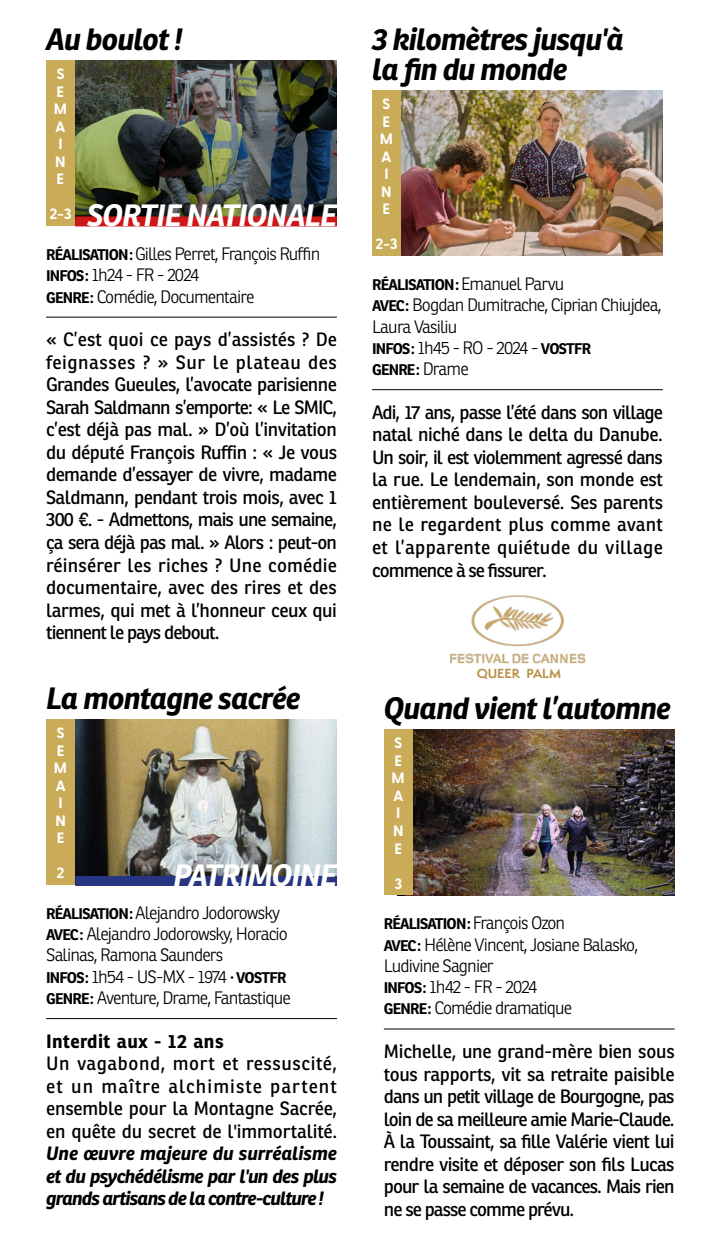
<style>
.page{position:relative;width:709px;height:1241px;background:#fff}
.page>*{position:absolute;margin:0;border:0;box-sizing:border-box;transform-origin:0 0}
.t1{font:italic 700 30px/30px "Ronnia";letter-spacing:-.03em;color:#000}
.t2{font:italic 700 30px "Ronnia";letter-spacing:-.03em;color:#fff}
.t3{font:18.75px/22.5px "Ronnia";letter-spacing:-.025em;color:#000;text-align:justify}
.t4{font:italic 700 18.75px/22.5px "Ronnia";letter-spacing:-.05em;color:#000;text-align:justify}
.t5{font:700 18.75px "Ronnia";letter-spacing:.02em;color:#000}
.t6{font:300 17.5px/21.2px "Ronnia";letter-spacing:-.05em;color:#000}
.t7{font:700 15px "Ronnia";letter-spacing:-.05em;color:#000}
.t8{font:700 15px/17.5px "Greycliff CF";color:#fff;text-align:center}
.t9{font:700 12.25px "Semplicita Pro";color:#b99249}
.s1{font-weight:700;font-size:15px}
.s2{font-weight:300;font-size:17.5px}
</style>
<div class="page">
<img style="left:401px;top:91px;width:261px;height:165px">
<hr style="left:372px;top:389px;width:291px;height:1px;background:#000">
<div style="left:372px;top:90px;width:29px;height:166px;background:#caab58"></div>
<img style="left:75px;top:719px;width:262px;height:156px">
<hr style="left:46px;top:1017px;width:291px;height:1px;background:#000">
<div style="left:46px;top:719px;width:29px;height:165px;background:#caab58"></div>
<div style="left:75px;top:875px;width:262px;height:10px;background:#283583"></div>
<img style="left:75px;top:61px;width:262px;height:155px">
<hr style="left:46px;top:316px;width:291px;height:1px;background:#000">
<div style="left:46px;top:60px;width:29px;height:166px;background:#caab58"></div>
<div style="left:75px;top:216px;width:262px;height:10px;background:#cd1719"></div>
<img style="left:412px;top:729px;width:262px;height:166px">
<hr style="left:384px;top:1028px;width:290px;height:1px;background:#000">
<div style="left:384px;top:729px;width:28px;height:166px;background:#caab58"></div>
<img style="left:450px;top:595px;width:136px;height:69px">
<h1 class="t1" style="left:46px;top:24px;width:138px">Au boulot !</h1>
<p class="t8" style="left:54px;top:64px;width:15px;text-align:left">S<br>E<br>M<br>A<br>I<br>N<br>E</p>
<h1 class="t2" style="left:49px;top:196px;width:289px"><sup>2-3</sup> SORTIE NATIONALE</h1>
<p class="t6" style="left:46px;top:243px;width:276px"><span class="s1">RÉALISATION:</span> Gilles Perret, François Ruffin<br><span class="s1">INFOS:</span> 1h24 - FR - 2024<br><span class="s1">GENRE:</span> Comédie, Documentaire</p>
<p class="t3" style="left:46px;top:328px;width:292px">« C’est quoi ce pays d’assistés ? De feignasses ? » Sur le plateau des Grandes Gueules, l’avocate parisienne Sarah Saldmann s’emporte: « Le SMIC, c’est déjà pas mal. » D’où l’invitation du député François Ruffin : « Je vous demande d’essayer de vivre, madame Saldmann, pendant trois mois, avec 1<br>300 €. - Admettons, mais une semaine, ça sera déjà pas mal. » Alors : peut-on réinsérer les riches ? Une comédie documentaire, avec des rires et des larmes, qui met à l’honneur ceux qui tiennent le pays debout.</p>
<h1 class="t1" style="left:46px;top:682px;width:256px">La montagne sacrée</h1>
<p class="t8" style="left:54px;top:723px;width:15px;text-align:left">S<br>E<br>M<br>A<br>I<br>N<br>E</p>
<p class="t8" style="left:57px;top:863px;width:9px">2</p>
<h1 class="t2" style="left:173px;top:856px;width:165px">PATRIMOINE</h1>
<p class="t6" style="left:46px;top:901px;width:246px"><span class="s1">RÉALISATION:</span> Alejandro Jodorowsky <span class="s1">AVEC:</span> Alejandro Jodorowsky, Horacio Salinas, Ramona Saunders<br><span class="s1">INFOS:</span> 1h54 - US-MX - 1974 <span class="s1">· VOSTFR GENRE:</span> Aventure, Drame, Fantastique</p>
<p class="t5" style="left:46px;top:1028px;width:179px">Interdit aux - 12 ans</p>
<p class="t3" style="left:46px;top:1052px;width:292px">Un vagabond, mort et ressuscité, et un maître alchimiste partent ensemble pour la Montagne Sacrée, en quête du secret de l'immortalité.</p>
<p class="t4" style="left:46px;top:1141px;width:292px">Une œuvre majeure du surréalisme et du psychédélisme par l'un des plus grands artisans de la contre-culture !</p>
<h1 class="t1" style="left:372px;top:24px;width:254px">3 kilomètres jusqu'à la fin du monde</h1>
<p class="t8" style="left:380px;top:94px;width:15px">S<br>E<br>M<br>A<br>I<br>N<br>E</p>
<p class="t8" style="left:375px;top:234px;width:24px">2-3</p>
<p class="t7" style="left:372px;top:275px;width:194px">RÉALISATION: <span class="s2">Emanuel Parvu</span></p>
<p class="t6" style="left:372px;top:294px;width:291px"><span class="s1">AVEC:</span> Bogdan Dumitrache, Ciprian Chiujdea,<br>Laura Vasiliu<br><span class="s1">INFOS:</span> 1h45 - RO - 2024 - <span class="s1">VOSTFR</span></p>
<p class="t7" style="left:372px;top:360px;width:98px">GENRE: <span class="s2">Drame</span></p>
<p class="t3" style="left:372px;top:401px;width:292px">Adi, 17 ans, passe l’été dans son village natal niché dans le delta du Danube.<br>Un soir, il est violemment agressé dans la rue. Le lendemain, son monde est entièrement bouleversé. Ses parents ne le regardent plus comme avant et l’apparente quiétude du village commence à se fissurer.</p>
<p class="t9" style="left:476px;top:663px;width:86px">QUEER PALM</p>
<h1 class="t1" style="left:384px;top:692px;width:288px">Quand vient l’automne</h1>
<p class="t8" style="left:391px;top:733px;width:15px">S<br>E<br>M<br>A<br>I<br>N<br>E</p>
<p class="t8" style="left:394px;top:873px;width:9px">3</p>
<p class="t7" style="left:384px;top:914px;width:183px">RÉALISATION: <span class="s2">François Ozon</span></p>
<p class="t6" style="left:384px;top:933px;width:256px"><span class="s1">AVEC:</span> Hélène Vincent, Josiane Balasko,<br>Ludivine Sagnier<br><span class="s1">INFOS:</span> 1h42 - FR - 2024<br><span class="s1">GENRE:</span> Comédie dramatique</p>
<p class="t3" style="left:384px;top:1039px;width:292px">Michelle, une grand-mère bien sous tous rapports, vit sa retraite paisible dans un petit village de Bourgogne, pas loin de sa meilleure amie Marie-Claude.<br>À la Toussaint, sa fille Valérie vient lui rendre visite et déposer son fils Lucas pour la semaine de vacances. Mais rien ne se passe comme prévu.</p>
</div>
